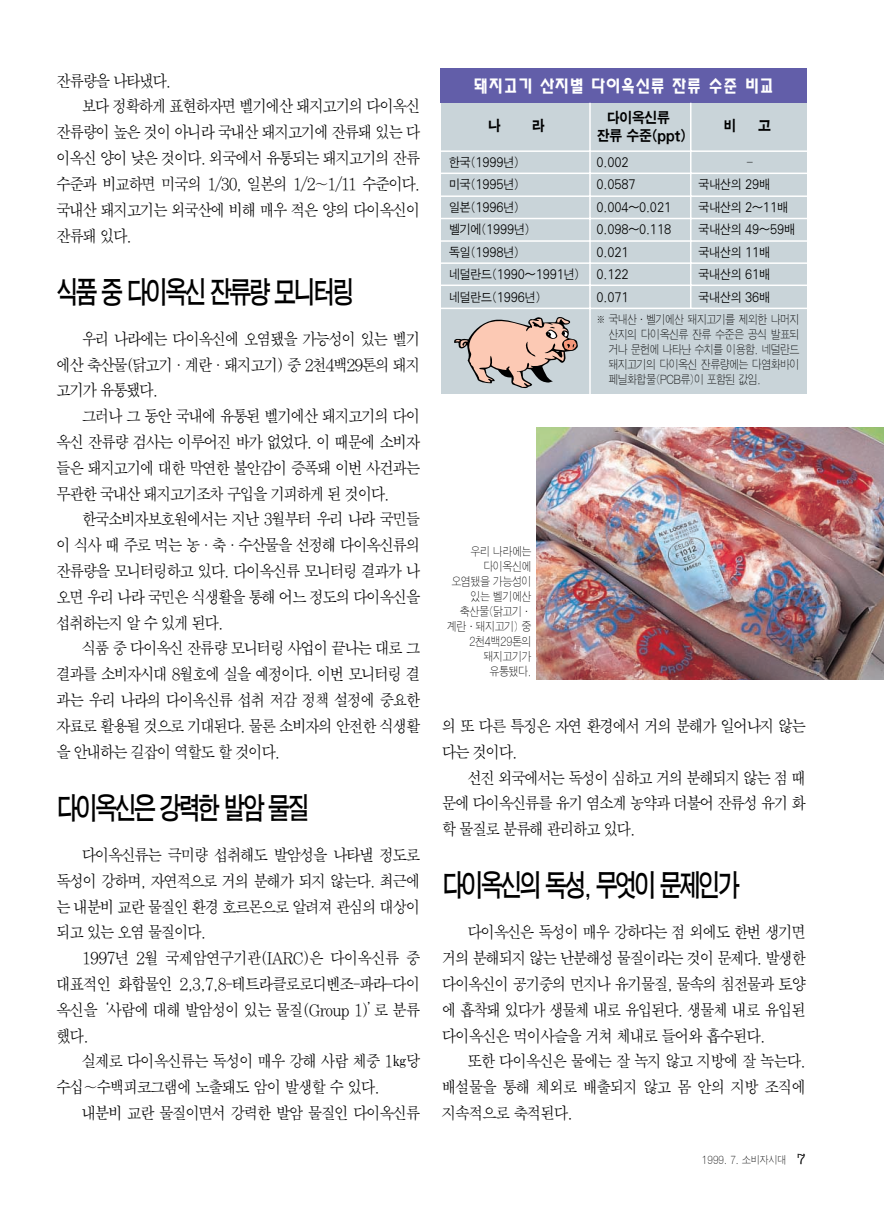
<style>
.page{position:relative;width:884px;height:1211px;background:#fff}
.page>*{position:absolute;margin:0;border:0;box-sizing:border-box;transform-origin:0 0}
.t1{font:30px "SM Ago T";letter-spacing:-.14em;color:#000;scale:.75 1}
.t2{font:16.5px/25.8px "SM Amu";letter-spacing:-.115em;color:#000;text-align:justify;scale:.9 1}
.t3{font:16.5px/25.8px "SM Amu";letter-spacing:-.095em;color:#000;scale:.9 1}
.t4{font:16.5px "Yhead M";letter-spacing:-.1em;color:#fff}
.t5{font:15px "SM Ago K";letter-spacing:-.07em;color:#000;scale:.9 1}
.t6{font:12.75px "SM Ago J";letter-spacing:-.07em;color:#000;scale:.9 1}
.t7{font:12px/15px "SM Ago SE";letter-spacing:-.08em;color:#000;text-align:justify;scale:.85 1}
.t8{font:10.5px "SM Ago SE";letter-spacing:-.065em;color:#000;scale:.9 1}
.s1{font-family:"SM Amu GU";font-size:13.5px}
</style>
<div class="page">
<div style="left:441px;top:103px;width:366px;height:291px;background:#c9d4d9"></div>
<div style="left:440px;top:68px;width:367px;height:34px;background:#625ea9"></div>
<hr style="left:437px;top:308px;width:372px;height:1px;background:#fff">
<hr style="left:437px;top:150px;width:372px;height:2px;background:#fff">
<hr style="left:437px;top:172px;width:372px;height:2px;background:#fff">
<hr style="left:437px;top:195px;width:372px;height:2px;background:#fff">
<hr style="left:437px;top:218px;width:372px;height:1px;background:#fff">
<hr style="left:437px;top:240px;width:372px;height:2px;background:#fff">
<hr style="left:437px;top:262px;width:372px;height:2px;background:#fff">
<hr style="left:437px;top:284px;width:372px;height:2px;background:#fff">
<hr style="left:589px;top:103px;width:1px;height:295px;background:#fff">
<hr style="left:690px;top:103px;width:1px;height:205px;background:#fff">
<img style="left:536px;top:427px;width:347px;height:252px">
<svg style="left:454px;top:317px;width:124px;height:72px"></svg>
<p class="t2" style="left:56px;top:69px;width:130px">잔류량을 나타냈다.</p>
<p class="t2" style="left:82px;top:95px;width:378px">보다 정확하게 표현하자면 벨기에산 돼지고기의 다이옥신</p>
<p class="t2" style="left:56px;top:120px;width:406px">잔류량이 높은 것이 아니라 국내산 돼지고기에 잔류돼 있는 다</p>
<p class="t2" style="left:56px;top:146px;width:406px">이옥신 양이 낮은 것이다. 외국에서 유통되는 돼지고기의 잔류</p>
<p class="t2" style="left:56px;top:172px;width:406px">수준과 비교하면 미국의 1/30, 일본의 1/2∼1/11 수준이다.</p>
<p class="t2" style="left:56px;top:198px;width:406px">국내산 돼지고기는 외국산에 비해 매우 적은 양의 다이옥신이</p>
<p class="t2" style="left:56px;top:224px;width:86px">잔류돼 있다.</p>
<h1 class="t1" style="left:56px;top:278px;width:399px">식품 중 다이옥신 잔류량 모니터링</h1>
<p class="t2" style="left:56px;top:327px;width:406px;text-indent:26px">우리 나라에는 다이옥신에 오염됐을 가능성이 있는 벨기 에산 축산물(닭고기·계란·돼지고기) 중 2천4백29톤의 돼지 고기가 유통됐다.</p>
<p class="t2" style="left:56px;top:404px;width:406px;text-indent:26px">그러나 그 동안 국내에 유통된 벨기에산 돼지고기의 다이 옥신 잔류량 검사는 이루어진 바가 없었다. 이 때문에 소비자 들은 돼지고기에 대한 막연한 불안감이 증폭돼 이번 사건과는 무관한 국내산 돼지고기조차 구입을 기피하게 된 것이다.</p>
<p class="t2" style="left:56px;top:507px;width:406px;text-indent:26px">한국소비자보호원에서는 지난 3월부터 우리 나라 국민들 이 식사 때 주로 먹는 농·축·수산물을 선정해 다이옥신류의 잔류량을 모니터링하고 있다. 다이옥신류 모니터링 결과가 나 오면 우리 나라 국민은 식생활을 통해 어느 정도의 다이옥신을 섭취하는지 알 수 있게 된다.</p>
<p class="t2" style="left:56px;top:636px;width:406px;text-indent:26px">식품 중 다이옥신 잔류량 모니터링 사업이 끝나는 대로 그 결과를 소비자시대 8월호에 실을 예정이다. 이번 모니터링 결 과는 우리 나라의 다이옥신류 섭취 저감 정책 설정에 중요한 자료로 활용될 것으로 기대된다. 물론 소비자의 안전한 식생활 을 안내하는 길잡이 역할도 할 것이다.</p>
<h1 class="t1" style="left:56px;top:794px;width:340px">다이옥신은 강력한 발암 물질</h1>
<p class="t2" style="left:56px;top:843px;width:406px;text-indent:26px">다이옥신류는 극미량 섭취해도 발암성을 나타낼 정도로 독성이 강하며, 자연적으로 거의 분해가 되지 않는다. 최근에 는 내분비 교란 물질인 환경 호르몬으로 알려져 관심의 대상이 되고 있는 오염 물질이다.</p>
<p class="t2" style="left:56px;top:946px;width:406px;text-indent:26px">1997년 2월 국제암연구기관(IARC)은 다이옥신류 중 대표적인 화합물인 2,3,7,8-테트라클로로디벤조-파라-다이 옥신을‘사람에 대해 발암성이 있는 물질(Group 1)’로 분류 했다.</p>
<p class="t3" style="left:56px;top:1049px;width:406px;text-indent:26px">실제로 다이옥신류는 독성이 매우 강해 사람 체중 1㎏당 수십∼수백피코그램에 노출돼도 암이 발생할 수 있다.</p>
<p class="t2" style="left:82px;top:1101px;width:378px">내분비 교란 물질이면서 강력한 발암 물질인 다이옥신류</p>
<p class="t4" style="left:472px;top:79px;width:304px">돼지고기 산지별 다이옥신류 잔류 수준 비교</p>
<p class="t5" style="left:487px;top:118px;width:16px">나</p>
<p class="t5" style="left:531px;top:118px;width:16px">라</p>
<p class="t5" style="left:606px;top:111px;width:72px">다이옥신류</p>
<p class="t5" style="left:596px;top:129px;width:101px">잔류 수준(ppt)</p>
<p class="t5" style="left:723px;top:118px;width:16px">비</p>
<p class="t5" style="left:758px;top:118px;width:16px">고</p>
<p class="t6" style="left:449px;top:156px;width:80px">한국(1999년)</p>
<p class="t6" style="left:596px;top:156px;width:38px">0.002</p>
<p class="t6" style="left:449px;top:178px;width:80px">미국(1995년)</p>
<p class="t6" style="left:596px;top:178px;width:46px">0.0587</p>
<p class="t6" style="left:698px;top:178px;width:82px">국내산의 29배</p>
<p class="t6" style="left:449px;top:201px;width:80px">일본(1996년)</p>
<p class="t6" style="left:596px;top:201px;width:85px">0.004∼0.021</p>
<p class="t6" style="left:698px;top:201px;width:101px">국내산의 2∼11배</p>
<p class="t6" style="left:449px;top:223px;width:92px">벨기에(1999년)</p>
<p class="t6" style="left:596px;top:223px;width:85px">0.098∼0.118</p>
<p class="t6" style="left:698px;top:223px;width:109px">국내산의 49∼59배</p>
<p class="t6" style="left:449px;top:246px;width:80px">독일(1998년)</p>
<p class="t6" style="left:596px;top:246px;width:38px">0.021</p>
<p class="t6" style="left:698px;top:246px;width:82px">국내산의 11배</p>
<p class="t6" style="left:449px;top:268px;width:147px">네덜란드(1990∼1991년)</p>
<p class="t6" style="left:596px;top:268px;width:38px">0.122</p>
<p class="t6" style="left:698px;top:268px;width:82px">국내산의 61배</p>
<p class="t6" style="left:449px;top:291px;width:104px">네덜란드(1996년)</p>
<p class="t6" style="left:596px;top:291px;width:38px">0.071</p>
<p class="t6" style="left:698px;top:291px;width:82px">국내산의 36배</p>
<p class="t7" style="left:447px;top:544px;width:101px;text-align:right">우리 나라에는 다이옥신에 오염됐을 가능성이 있는 벨기에산 축산물(닭고기· 계란·돼지고기) 중<br>2천4백29톤의 돼지고기가 유통됐다.</p>
<p class="t7" style="left:608px;top:313px;width:227px;text-indent:-13px">※ 국내산·벨기에산 돼지고기를 제외한 나머지 산지의 다이옥신류 잔류 수준은 공식 발표되 거나 문헌에 나타난 수치를 이용함. 네덜란드 돼지고기의 다이옥신 잔류량에는 다염화바이 페닐화합물(PCB류)이 포함된 값임.</p>
<p class="t2" style="left:442px;top:714px;width:406px">의 또 다른 특징은 자연 환경에서 거의 분해가 일어나지 않는 다는 것이다.</p>
<p class="t2" style="left:442px;top:765px;width:406px;text-indent:26px">선진 외국에서는 독성이 심하고 거의 분해되지 않는 점 때 문에 다이옥신류를 유기 염소계 농약과 더불어 잔류성 유기 화 학 물질로 분류해 관리하고 있다.</p>
<h1 class="t1" style="left:442px;top:872px;width:399px">다이옥신의 독성, 무엇이 문제인가</h1>
<p class="t2" style="left:442px;top:920px;width:406px;text-indent:26px">다이옥신은 독성이 매우 강하다는 점 외에도 한번 생기면 거의 분해되지 않는 난분해성 물질이라는 것이 문제다. 발생한 다이옥신이 공기중의 먼지나 유기물질, 물속의 침전물과 토양 에 흡착돼 있다가 생물체 내로 유입된다. 생물체 내로 유입된 다이옥신은 먹이사슬을 거쳐 체내로 들어와 흡수된다.</p>
<p class="t2" style="left:442px;top:1049px;width:406px;text-indent:26px">또한 다이옥신은 물에는 잘 녹지 않고 지방에 잘 녹는다. 배설물을 통해 체외로 배출되지 않고 몸 안의 지방 조직에 지속적으로 축적된다.</p>
<p class="t8" style="left:701px;top:1154px;width:118px">1999. 7. 소비자시대 <span class="s1">7</span></p>
</div>
